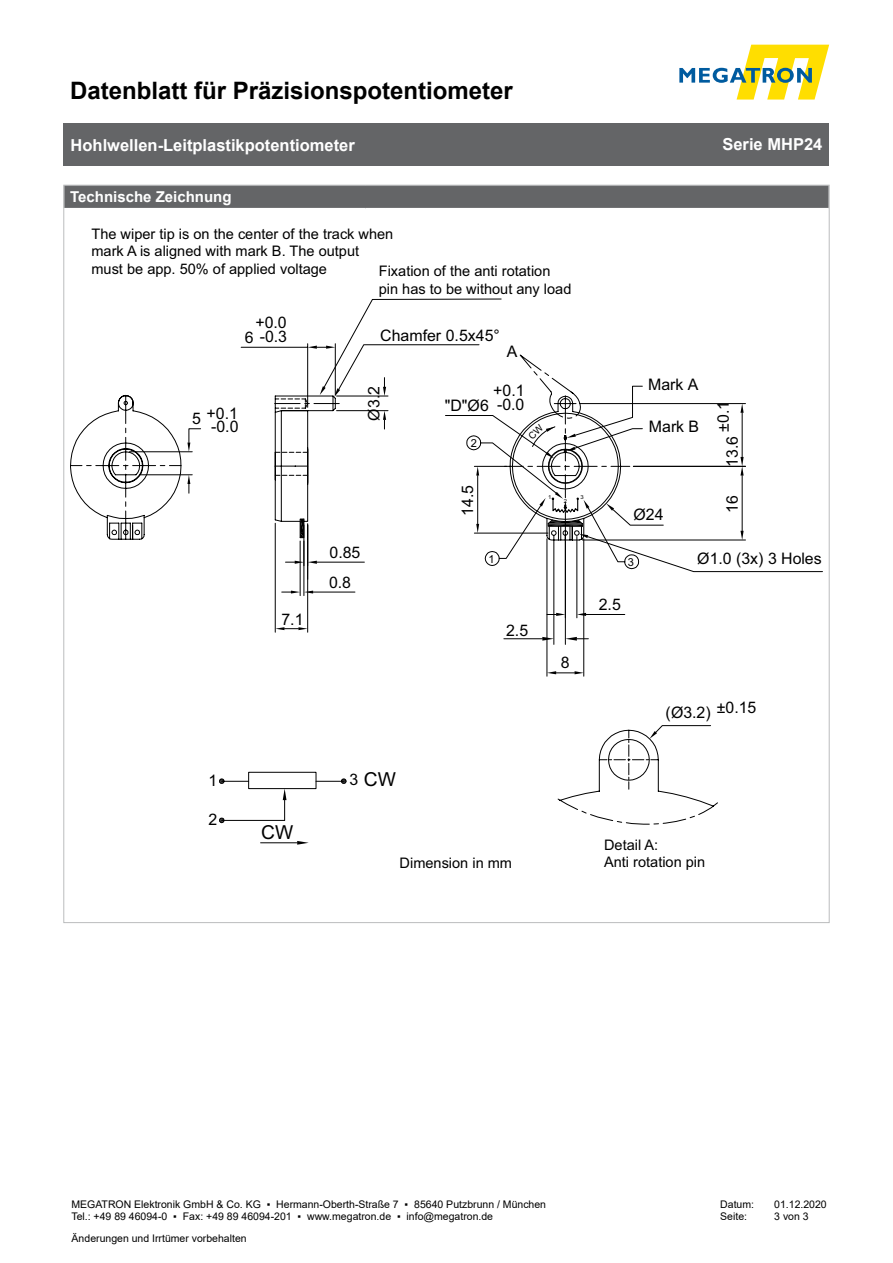
<style>
.page{position:relative;width:893px;height:1263px;background:#fff}
.page>*{position:absolute;margin:0;border:0;box-sizing:border-box;transform-origin:0 0}
.t1{font:700 24px "Arial";color:#000}
.t2{font:19.2px "Arial";color:#000}
.t3{font:700 16.5px "Arial";color:#fff}
.t4{font:15.9px/13.4px "Arial";letter-spacing:-.005em;color:#000;text-align:center}
.t5{font:700 15px "Arial";color:#fff}
.t6{font:14.55px/17.5px "Arial";color:#000}
.t7{font:11.1px "Arial";color:#000}
.t8{font:10.5px/12.6px "Arial";color:#000}
.t9{font:5.4px "Arial";color:#000;scale:1.09 1}
.s1{font-size:15.9px}
</style>
<div class="page">
<svg style="left:679px;top:45px;width:150px;height:55px"></svg>
<div style="left:64px;top:123px;width:765px;height:43px;background:#646567"></div>
<div style="left:66px;top:187px;width:761px;height:21px;background:#646567"></div>
<hr style="left:241px;top:347px;width:67px;height:1px;background:#000">
<svg style="left:219px;top:771px;width:128px;height:53px"></svg>
<hr style="left:222px;top:820px;width:63px;height:1px;background:#000">
<svg style="left:297px;top:841px;width:12px;height:4px"></svg>
<hr style="left:261px;top:842px;width:36px;height:1px;background:#000">
<svg style="left:557px;top:725px;width:161px;height:100px"></svg>
<svg style="left:70px;top:394px;width:120px;height:146px"></svg>
<svg style="left:274px;top:298px;width:549px;height:379px"></svg>
<h1 class="t1" style="left:70px;top:73px;width:444px">Datenblatt für Präzisionspotentiometer</h1>
<h3 class="t3" style="left:71px;top:133px;width:286px">Hohlwellen-Leitplastikpotentiometer</h3>
<h3 class="t3" style="left:722px;top:133px;width:101px">Serie MHP24</h3>
<p class="t5" style="left:70px;top:187px;width:163px">Technische Zeichnung</p>
<p class="t6" style="left:91px;top:225px;width:303px">The wiper tip is on the center of the track when mark A is aligned with mark B. The output must be app. 50% of applied voltage</p>
<p class="t6" style="left:379px;top:262px;width:194px">Fixation of the anti rotation pin has to be without any load</p>
<p class="t4" style="left:255px;top:315px;width:33px">+0.0</p>
<p class="t4" style="left:245px;top:330px;width:44px">6 -0.3</p>
<p class="t4" style="left:206px;top:406px;width:34px">+0.1 -0.0</p>
<p class="t4" style="left:192px;top:412px;width:10px">5</p>
<p class="t4" style="left:282px;top:612px;width:24px">7.1</p>
<p class="t4" style="left:380px;top:329px;width:121px">Chamfer 0.5x45°</p>
<p class="t4" style="left:507px;top:345px;width:12px">A</p>
<p class="t4" style="left:368px;top:421px;width:36px;rotate:-90deg">Ø3.2</p>
<p class="t4" style="left:493px;top:384px;width:33px">+0.1</p>
<p class="t4" style="left:445px;top:399px;width:45px">"D"Ø6</p>
<p class="t4" style="left:497px;top:398px;width:29px">-0.0</p>
<p class="t7" style="left:471px;top:436px;width:8px">2</p>
<p class="t4" style="left:461px;top:516px;width:32px;rotate:-90deg">14.5</p>
<p class="t9" style="left:548px;top:493px;width:5px">1</p>
<p class="t9" style="left:580px;top:493px;width:5px">3</p>
<p class="t9" style="left:564px;top:497px;width:5px">2</p>
<p class="t4" style="left:648px;top:378px;width:52px">Mark A</p>
<p class="t4" style="left:649px;top:420px;width:52px">Mark B</p>
<p class="t4" style="left:634px;top:508px;width:31px">Ø24</p>
<p class="t4" style="left:717px;top:432px;width:32px;rotate:-90deg">±0.1</p>
<p class="t4" style="left:726px;top:467px;width:32px;rotate:-90deg">13.6</p>
<p class="t4" style="left:726px;top:513px;width:19px;rotate:-90deg">16</p>
<p class="t4" style="left:330px;top:546px;width:32px">0.85</p>
<p class="t4" style="left:329px;top:576px;width:24px">0.8</p>
<p class="t7" style="left:489px;top:551px;width:8px">1</p>
<p class="t7" style="left:628px;top:555px;width:8px">3</p>
<p class="t4" style="left:506px;top:623px;width:24px">2.5</p>
<p class="t4" style="left:561px;top:656px;width:10px">8</p>
<p class="t4" style="left:599px;top:598px;width:24px">2.5</p>
<p class="t4" style="left:697px;top:552px;width:126px">Ø1.0 (3x) 3 Holes</p>
<p class="t4" style="left:666px;top:706px;width:92px">(Ø3.2) ±0.15</p>
<p class="t4" style="left:208px;top:774px;width:10px">1</p>
<p class="t2" style="left:349px;top:767px;width:48px"><span class="s1">3</span> CW</p>
<p class="t4" style="left:208px;top:813px;width:10px">2</p>
<p class="t2" style="left:261px;top:820px;width:34px">CW</p>
<p class="t6" style="left:604px;top:836px;width:56px">Detail A:</p>
<p class="t6" style="left:400px;top:855px;width:114px">Dimension in mm</p>
<p class="t6" style="left:604px;top:853px;width:103px">Anti rotation pin</p>
<p class="t8" style="left:71px;top:1198px;width:476px">MEGATRON Elektronik GmbH &amp; Co. KG ▪ Hermann-Oberth-Straße 7 ▪ 85640 Putzbrunn / München<br>Tel.: +49 89 46094-0 ▪ Fax: +49 89 46094-201 ▪ www.megatron.de ▪ info@megatron.de</p>
<p class="t8" style="left:720px;top:1198px;width:35px">Datum:</p>
<p class="t8" style="left:774px;top:1198px;width:54px">01.12.2020</p>
<p class="t8" style="left:720px;top:1210px;width:28px">Seite:</p>
<p class="t8" style="left:774px;top:1210px;width:36px">3 von 3</p>
<p class="t8" style="left:72px;top:1232px;width:177px">Änderungen und Irrtümer vorbehalten</p>
</div>
